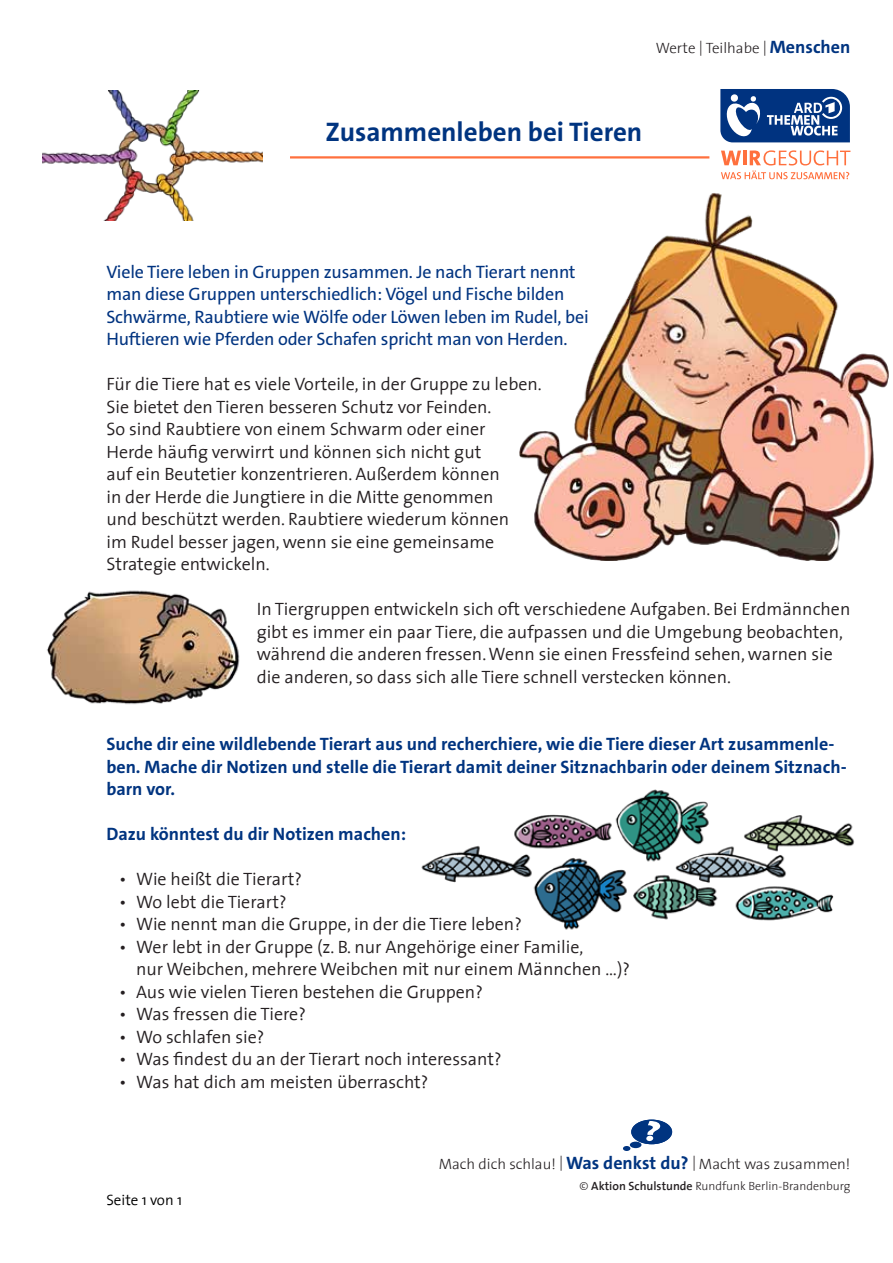
<style>
.page{position:relative;width:893px;height:1263px;background:#fff}
.page>*{position:absolute;margin:0;border:0;box-sizing:border-box;transform-origin:0 0}
.t1{font:700 27px "The Sans C5";color:#003480}
.t2{font:300 18px/22.5px "The Sans 4";color:#241f21}
.t3{font:18px/22.5px "The Sans C5";letter-spacing:-.01em;color:#003380}
.t4{font:700 18px/22.5px "The Sans C5";color:#003480}
.t5{font:300 15px "The Sans 3";color:#241f21}
.t6{font:300 15px "The Sans 4";color:#000}
.t7{font:300 12px "The Sans 3";color:#241f21}
.s1{font-family:"The Sans C5";font-weight:700;font-size:18px;color:#003480}
.s2{font-family:"The Sans 6";font-weight:600}
</style>
<div class="page">
<div style="left:631px;top:1119px;width:41px;height:25px;background:#003480;border-radius:50%"></div>
<svg style="left:646px;top:1121px;width:14px;height:20px"></svg>
<div style="left:630px;top:1141px;width:11px;height:7px;background:#003480;border-radius:50%"></div>
<svg style="left:623px;top:1146px;width:7px;height:5px"></svg>
<hr style="left:290px;top:156px;width:419px;height:3px;background:#ff703e">
<svg style="left:721px;top:150px;width:129px;height:29px"></svg>
<svg style="left:720px;top:89px;width:130px;height:53px;background:#38609c"></svg>
<img style="left:43px;top:90px;width:219px;height:130px">
<img style="left:519px;top:193px;width:370px;height:367px">
<img style="left:47px;top:590px;width:193px;height:115px">
<img style="left:421px;top:789px;width:434px;height:141px">
<p class="t5" style="left:656px;top:36px;width:196px">Werte | Teilhabe | <span class="s1">Menschen</span></p>
<h1 class="t1" style="left:326px;top:115px;width:318px">Zusammenleben bei Tieren</h1>
<p class="t3" style="left:106px;top:260px;width:484px">Viele Tiere leben in Gruppen zusammen. Je nach Tierart nennt man diese Gruppen unterschiedlich: Vögel und Fische bilden Schwärme, Raubtiere wie Wölfe oder Löwen leben im Rudel, bei Huftieren wie Pferden oder Schafen spricht man von Herden.</p>
<p class="t2" style="left:106px;top:372px;width:437px">Für die Tiere hat es viele Vorteile, in der Gruppe zu leben.<br>Sie bietet den Tieren besseren Schutz vor Feinden.<br>So sind Raubtiere von einem Schwarm oder einer<br>Herde häufig verwirrt und können sich nicht gut<br>auf ein Beutetier konzentrieren. Außerdem können<br>in der Herde die Jungtiere in die Mitte genommen<br>und beschützt werden. Raubtiere wiederum können<br>im Rudel besser jagen, wenn sie eine gemeinsame Strategie entwickeln.</p>
<p class="t2" style="left:257px;top:597px;width:595px">In Tiergruppen entwickeln sich oft verschiedene Aufgaben. Bei Erdmännchen gibt es immer ein paar Tiere, die aufpassen und die Umgebung beobachten, während die anderen fressen. Wenn sie einen Fressfeind sehen, warnen sie die anderen, so dass sich alle Tiere schnell verstecken können.</p>
<p class="t4" style="left:106px;top:733px;width:742px">Suche dir eine wildlebende Tierart aus und recherchiere, wie die Tiere dieser Art zusammenle&shy;ben. Mache dir Notizen und stelle die Tierart damit deiner Sitznachbarin oder deinem Sitznach&shy;barn vor.</p>
<p class="t4" style="left:106px;top:823px;width:301px">Dazu könntest du dir Notizen machen:</p>
<p class="t2" style="left:119px;top:867px;width:184px">• Wie heißt die Tierart?</p>
<p class="t2" style="left:119px;top:890px;width:169px">• Wo lebt die Tierart?</p>
<p class="t2" style="left:119px;top:912px;width:404px">• Wie nennt man die Gruppe, in der die Tiere leben?</p>
<p class="t2" style="left:136px;top:935px;width:495px;text-indent:-17px">• Wer lebt in der Gruppe (z. B. nur Angehörige einer Familie,<br>nur Weibchen, mehrere Weibchen mit nur einem Männchen …)?</p>
<p class="t2" style="left:119px;top:980px;width:365px">• Aus wie vielen Tieren bestehen die Gruppen?</p>
<p class="t2" style="left:119px;top:1002px;width:188px">• Was fressen die Tiere?</p>
<p class="t2" style="left:119px;top:1025px;width:147px">• Wo schlafen sie?</p>
<p class="t2" style="left:119px;top:1047px;width:384px">• Was findest du an der Tierart noch interessant?</p>
<p class="t2" style="left:119px;top:1070px;width:311px">• Was hat dich am meisten überrascht?</p>
<p class="t6" style="left:106px;top:1188px;width:77px">Seite 1 von 1</p>
<p class="t5" style="left:439px;top:1151px;width:413px">Mach dich schlau! | <span class="s1">Was denkst du?</span> | Macht was zusammen!</p>
<p class="t7" style="left:580px;top:1176px;width:272px">© <span class="s2">Aktion Schulstunde</span> Rundfunk Berlin-Brandenburg</p>
</div>
